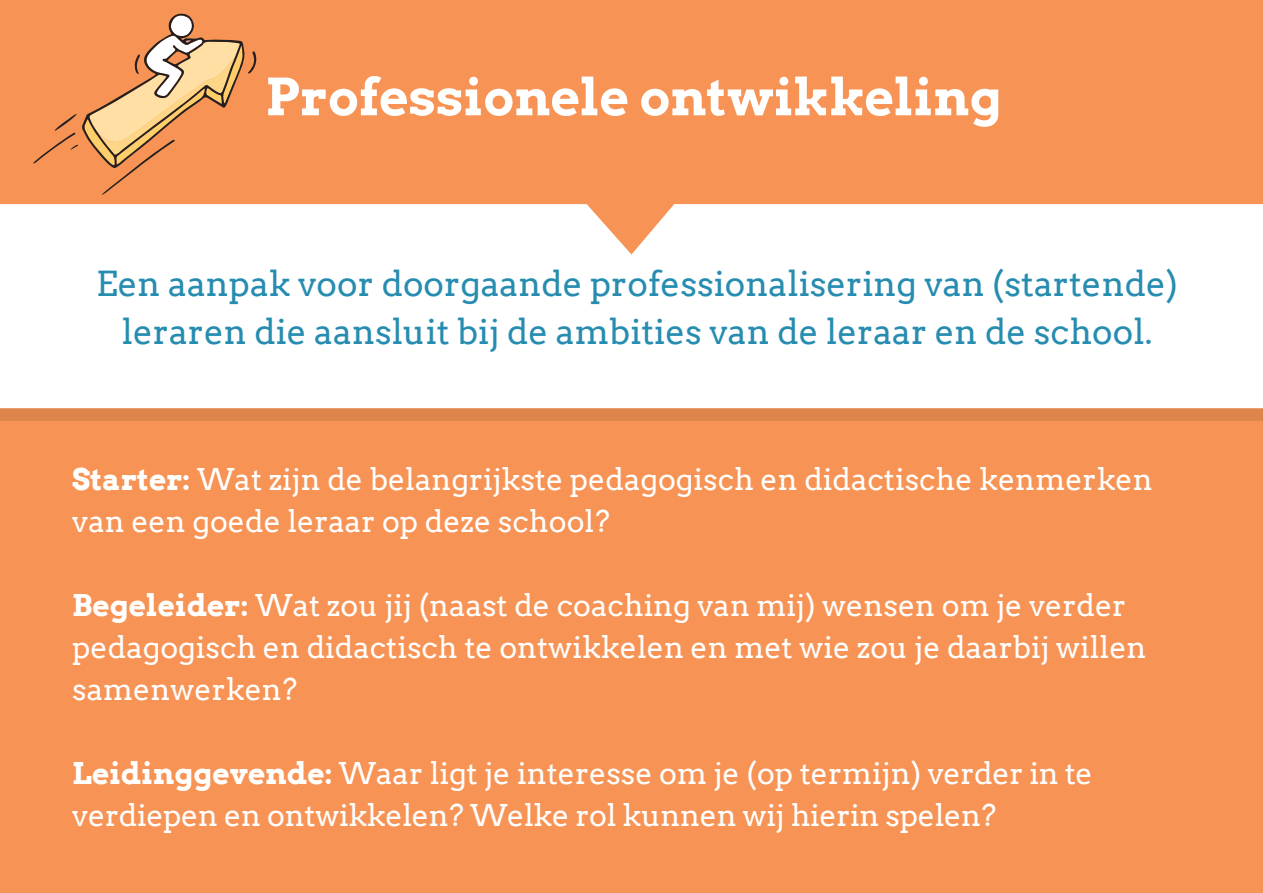
<style>
.page{position:relative;width:1263px;height:893px;background:#f79354}
.page>*{position:absolute;margin:0;border:0;box-sizing:border-box;transform-origin:0 0}
.t1{font:700 51px "Arvo";color:#fff}
.t2{font:34.5px/48px "Arvo";color:#268cb0;text-align:center}
.t3{font:30px/42px "Arvo";color:#fff}
.s1{font-weight:700}
</style>
<div class="page">
<svg style="left:0;top:408px;width:1263px;height:13px;background:#de874f"></svg>
<div style="left:0;top:204px;width:1263px;height:204px;background:#fff"></div>
<svg style="left:33px;top:13px;width:223px;height:182px"></svg>
<p class="t1" style="left:265px;top:65px;width:738px">Professionele ontwikkeling</p>
<h5 class="t2" style="left:96px;top:260px;width:1083px">Een aanpak voor doorgaande professionalisering van (startende) leraren die aansluit bij de ambities van de leraar en de school.</h5>
<p class="t3" style="left:72px;top:458px;width:1082px"><span class="s1">Starter:</span> Wat zijn de belangrijkste pedagogisch en didactische kenmerken van een goede leraar op deze school?</p>
<p class="t3" style="left:72px;top:584px;width:1076px"><span class="s1">Begeleider:</span> Wat zou jij (naast de coaching van mij) wensen om je verder pedagogisch en didactisch te ontwikkelen en met wie zou je daarbij willen samenwerken?</p>
<p class="t3" style="left:72px;top:752px;width:1022px"><span class="s1">Leidinggevende:</span> Waar ligt je interesse om je (op termijn) verder in te verdiepen en ontwikkelen? Welke rol kunnen wij hierin spelen?</p>
</div>
